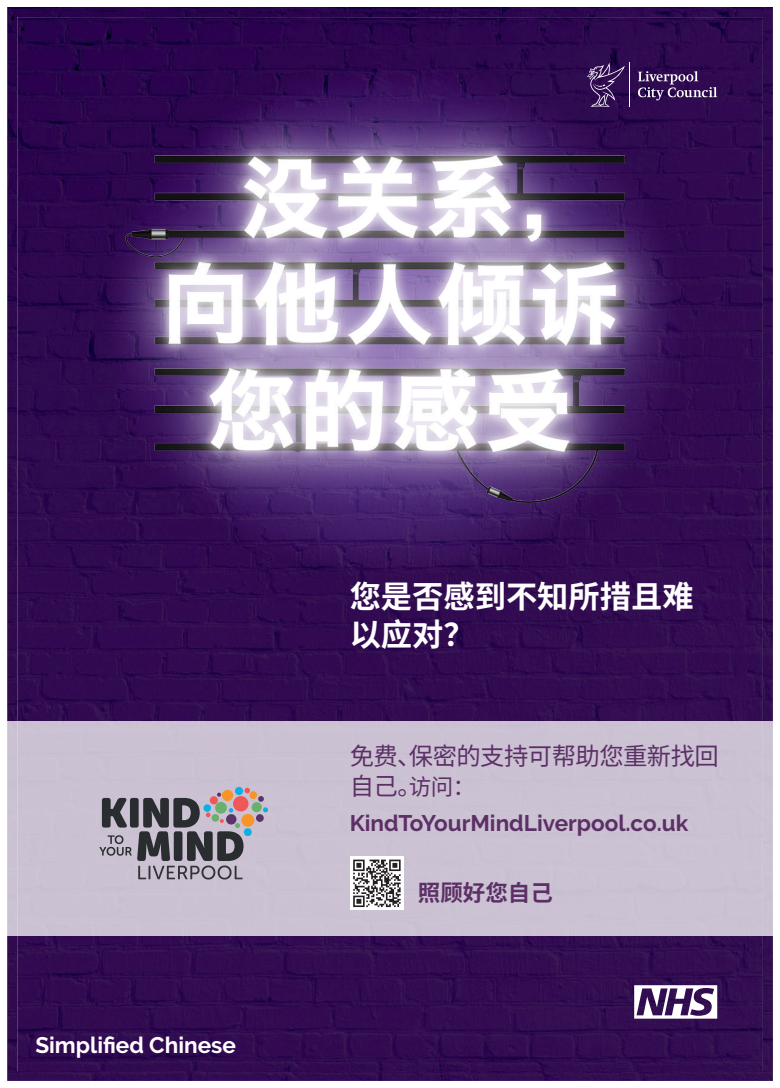
<style>
.page{position:relative;width:780px;height:1088px;background:#fff}
.page>*{position:absolute;margin:0;border:0;box-sizing:border-box;transform-origin:0 0}
.t1{font:700 31.25px/37.5px "Source Han Sans CN";color:#fff}
.t2{font:24.38px/29.2px "Source Han Sans CN";letter-spacing:-.025em;color:#5c3066}
.t3{font:700 22.5px "Raleway";color:#fff}
.t4{font:700 22.5px "Raleway";color:#5c3066}
.t5{font:700 22.5px "Source Han Sans CN";color:#5c3066}
.s1{font-size:22.5px}
</style>
<div class="page">
<img style="left:7px;top:7px;width:765px;height:1074px">
<img style="left:18px;top:583px;width:744px;height:487px">
<img style="left:18px;top:18px;width:744px;height:565px">
<div style="left:7px;top:722px;width:765px;height:214px;background:#cbc1d3"></div>
<div style="left:249px;top:791px;width:8px;height:8px;background:#f79528;border-radius:50%"></div>
<div style="left:241px;top:814px;width:13px;height:13px;background:#f79528;border-radius:50%"></div>
<div style="left:256px;top:814px;width:8px;height:8px;background:#5a336b;border-radius:50%"></div>
<div style="left:251px;top:802px;width:11px;height:10px;background:#69b16a;border-radius:50%"></div>
<svg style="left:258px;top:796px;width:10px;height:16px"></svg>
<svg style="left:99px;top:788px;width:151px;height:91px"></svg>
<svg style="left:586px;top:63px;width:39px;height:44px;background:#4c2d68"></svg>
<hr style="left:629px;top:63px;width:1px;height:44px;background:#fff">
<svg style="left:638px;top:71px;width:79px;height:29px;background:#573a72"></svg>
<div style="left:350px;top:857px;width:53px;height:53px;background:#fff"></div>
<svg style="left:353px;top:859px;width:47px;height:48px"></svg>
<svg style="left:634px;top:985px;width:83px;height:33px"></svg>
<p class="t3" style="left:35px;top:1032px;width:202px">Simplified Chinese</p>
<p class="t3" style="left:25px;top:1042px;width:200px">Simplified Chinese</p>
<p class="t1" style="left:349px;top:579px;width:345px">您是否感到不知所措且难以应对？</p>
<p class="t2" style="left:349px;top:742px;width:371px">免费、保密的支持可帮助您重新找回自己。<span class="s1">访问：</span></p>
<p class="t4" style="left:349px;top:810px;width:340px">KindToYourMindLiverpool.co.uk</p>
<p class="t5" style="left:418px;top:880px;width:136px">照顾好您自己</p>
</div>
